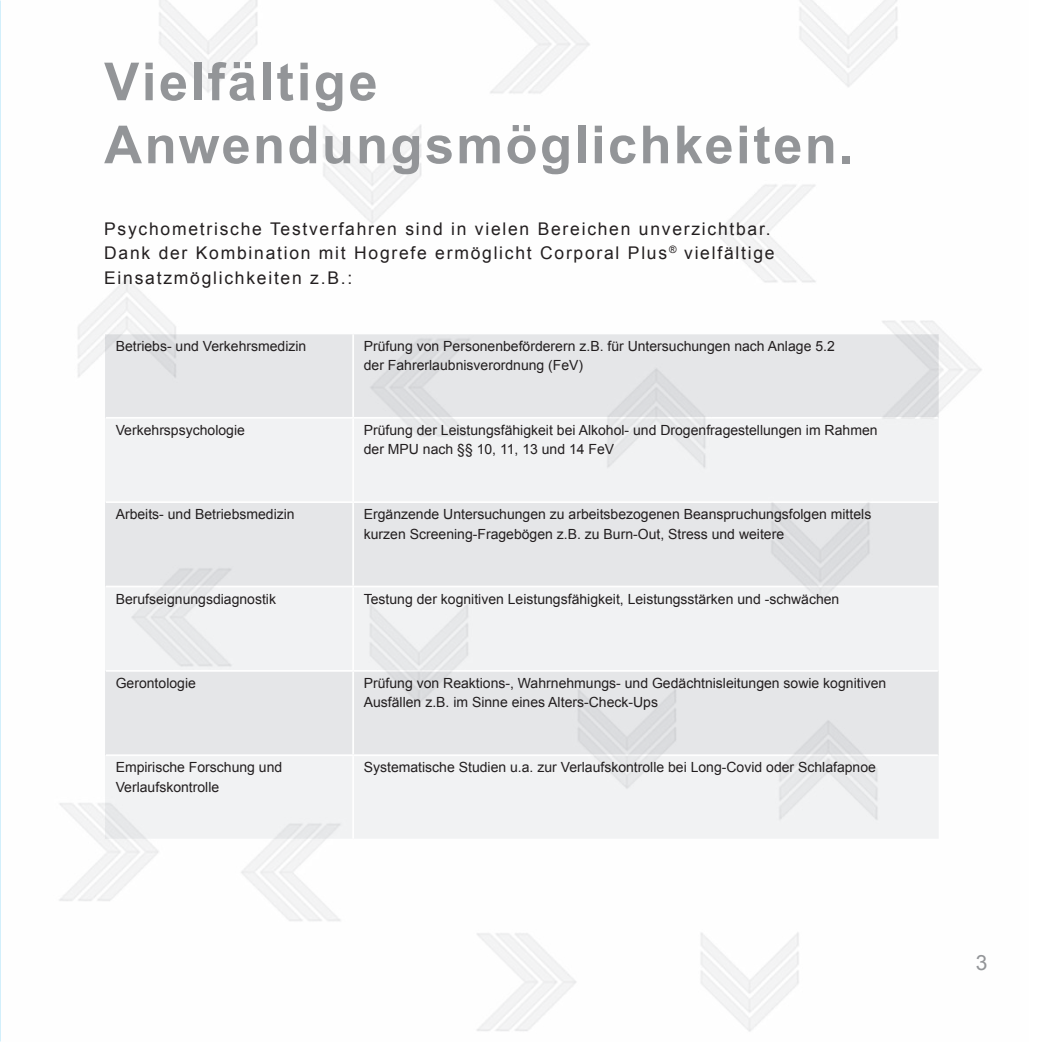
<style>
.page{position:relative;width:1042px;height:1042px;background:#fff}
.page>*{position:absolute;margin:0;border:0;box-sizing:border-box;transform-origin:0 0}
.t1{font:700 52.5px/63px "Arial";letter-spacing:.045em;color:#939598}
.t2{font:21px "Arial";color:#939598}
.t3{font:17.5px/24.5px "Arial";letter-spacing:.1em;color:#231f20}
.t4{font:14px/19.2px "Arial";color:#231f20}
</style>
<div class="page">
<svg style="left:105px;top:334px;width:833px;height:84px;background:#e3e4e6"></svg>
<svg style="left:105px;top:418px;width:833px;height:420px;fill:#f1f2f3"></svg>
<hr style="left:352px;top:334px;width:2px;height:83px;background:#fff">
<hr style="left:106px;top:417px;width:247px;height:2px;background:#fff">
<hr style="left:353px;top:417px;width:585px;height:2px;background:#fff">
<hr style="left:352px;top:419px;width:2px;height:82px;background:#fff">
<hr style="left:106px;top:501px;width:247px;height:2px;background:#fff">
<hr style="left:353px;top:501px;width:585px;height:2px;background:#fff">
<hr style="left:352px;top:503px;width:2px;height:82px;background:#fff">
<hr style="left:106px;top:585px;width:247px;height:2px;background:#fff">
<hr style="left:353px;top:585px;width:585px;height:2px;background:#fff">
<hr style="left:352px;top:587px;width:2px;height:83px;background:#fff">
<hr style="left:106px;top:670px;width:247px;height:2px;background:#fff">
<hr style="left:353px;top:670px;width:585px;height:2px;background:#fff">
<hr style="left:352px;top:672px;width:2px;height:82px;background:#fff">
<hr style="left:106px;top:754px;width:247px;height:2px;background:#fff">
<hr style="left:353px;top:754px;width:585px;height:2px;background:#fff">
<hr style="left:352px;top:756px;width:2px;height:82px;background:#fff">
<h1 class="t1" style="left:104px;top:52px;width:751px">Vielfältige<br>Anwendungsmöglichkeiten.</h1>
<p class="t3" style="left:104px;top:216px;width:672px">Psychometrische Testverfahren sind in vielen Bereichen unverzichtbar.<br>Dank der Kombination mit Hogrefe ermöglicht Corporal Plus<sup>®</sup> vielfältige<br>Einsatzmöglichkeiten z.B.:</p>
<p class="t4" style="left:116px;top:336px;width:192px">Betriebs- und Verkehrsmedizin</p>
<p class="t4" style="left:364px;top:336px;width:472px">Prüfung von Personenbeförderern z.B. für Untersuchungen nach Anlage 5.2 der Fahrerlaubnisverordnung (FeV)</p>
<p class="t4" style="left:116px;top:420px;width:131px">Verkehrspsychologie</p>
<p class="t4" style="left:364px;top:420px;width:515px">Prüfung der Leistungsfähigkeit bei Alkohol- und Drogenfragestellungen im Rahmen der MPU nach §§ 10, 11, 13 und 14 FeV</p>
<p class="t4" style="left:116px;top:505px;width:180px">Arbeits- und Betriebsmedizin</p>
<p class="t4" style="left:364px;top:505px;width:509px">Ergänzende Untersuchungen zu arbeitsbezogenen Beanspruchungsfolgen mittels kurzen Screening-Fragebögen z.B. zu Burn-Out, Stress und weitere</p>
<p class="t4" style="left:116px;top:589px;width:162px">Berufseignungsdiagnostik</p>
<p class="t4" style="left:364px;top:589px;width:477px">Testung der kognitiven Leistungsfähigkeit, Leistungsstärken und -schwächen</p>
<p class="t4" style="left:116px;top:673px;width:82px">Gerontologie</p>
<p class="t4" style="left:364px;top:673px;width:524px">Prüfung von Reaktions-, Wahrnehmungs- und Gedächtnisleitungen sowie kognitiven<br>Ausfällen z.B. im Sinne eines Alters-Check-Ups</p>
<p class="t4" style="left:116px;top:758px;width:168px">Empirische Forschung und<br>Verlaufskontrolle</p>
<p class="t4" style="left:364px;top:758px;width:514px">Systematische Studien u.a. zur Verlaufskontrolle bei Long-Covid oder Schlafapnoe</p>
<h2 class="t2" style="left:975px;top:948px;width:13px">3</h2>
</div>
